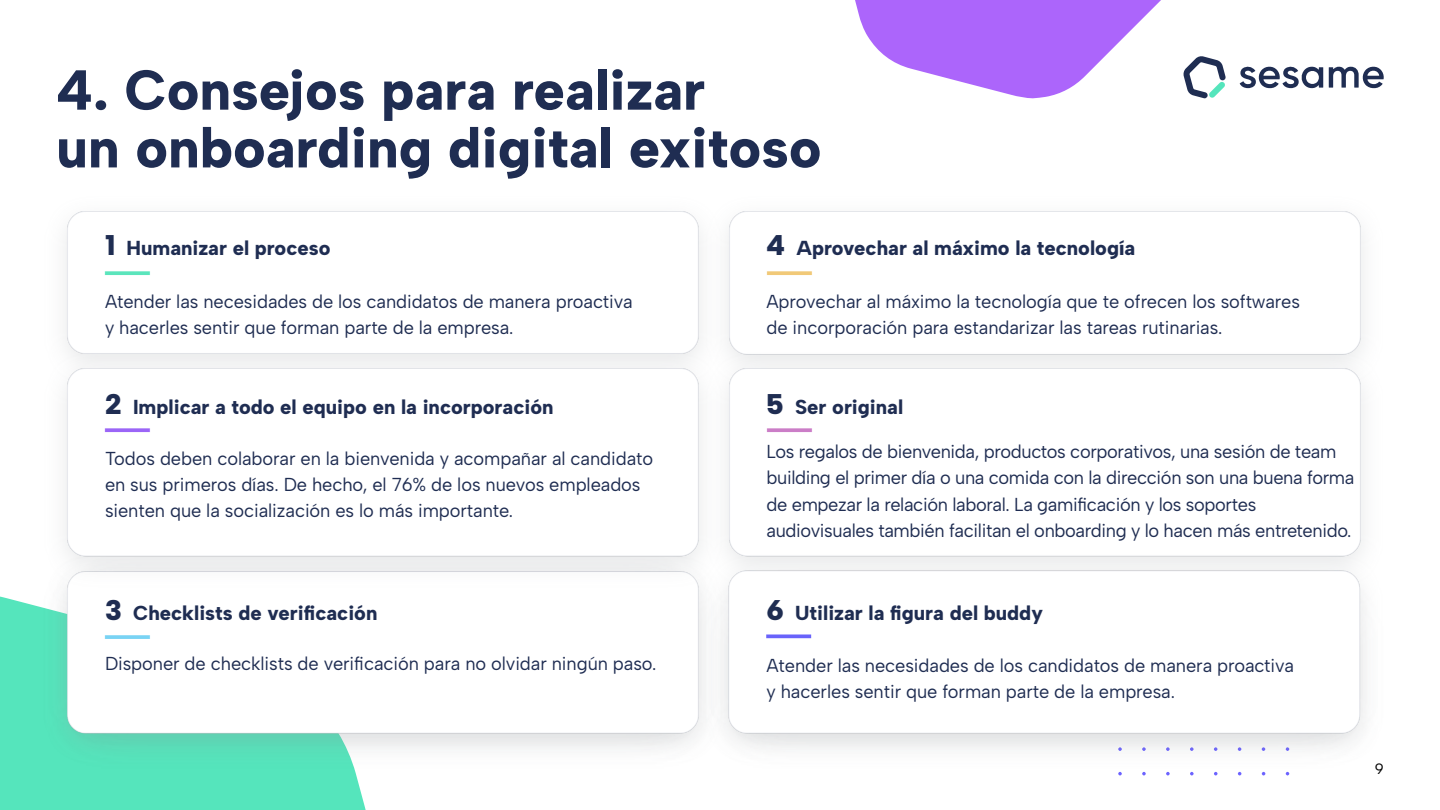
<style>
.page{position:relative;width:1440px;height:810px;background:#fff}
.page>*{position:absolute;margin:0;border:0;box-sizing:border-box;transform-origin:0 0}
.t1{font:56.25px/57.8px "Albert Sans";color:#1f2d52}
.t2{font:20.25px "Albert Sans";color:#1f2d52}
.t3{font:18.75px/26.2px "Albert Sans";letter-spacing:-.005em;color:#1f2d52}
.t4{font:15px "Albert Sans";color:#000}
.s1{font-size:28.5px}
</style>
<div class="page">
<div style="left:0;top:596px;width:366px;height:214px;background:#55e5bc"></div>
<svg style="left:1240px;top:66px;width:83px;height:22px"></svg>
<svg style="left:1329px;top:67px;width:55px;height:21px"></svg>
<svg style="left:855px;top:0;width:371px;height:98px"></svg>
<img style="left:22px;top:211px;width:1344px;height:581px">
<p class="t1" style="left:56px;top:61px;width:767px">4. Consejos para realizar<br>un onboarding digital exitoso</p>
<p class="t2" style="left:105px;top:236px;width:227px"><span class="s1">1</span> Humanizar el proceso</p>
<p class="t2" style="left:766px;top:236px;width:370px"><span class="s1">4</span> Aprovechar al máximo la tecnología</p>
<p class="t3" style="left:105px;top:288px;width:529px">Atender las necesidades de los candidatos de manera proactiva y hacerles sentir que forman parte de la empresa.</p>
<p class="t3" style="left:766px;top:288px;width:535px">Aprovechar al máximo la tecnología que te ofrecen los softwares de incorporación para estandarizar las tareas rutinarias.</p>
<p class="t2" style="left:105px;top:395px;width:450px"><span class="s1">2</span> Implicar a todo el equipo en la incorporación</p>
<p class="t2" style="left:766px;top:395px;width:138px"><span class="s1">5</span> Ser original</p>
<p class="t3" style="left:105px;top:445px;width:550px">Todos deben colaborar en la bienvenida y acompañar al candidato en sus primeros días. De hecho, el 76% de los nuevos empleados sienten que la socialización es lo más importante.</p>
<p class="t3" style="left:766px;top:439px;width:590px">Los regalos de bienvenida, productos corporativos, una sesión de team building el primer día o una comida con la dirección son una buena forma de empezar la relación laboral. La gamificación y los soportes</p>
<p class="t3" style="left:766px;top:517px;width:586px">audiovisuales también facilitan el onboarding y lo hacen más entretenido.</p>
<p class="t2" style="left:105px;top:600px;width:274px"><span class="s1">3</span> Checklists de verificación</p>
<p class="t2" style="left:766px;top:600px;width:278px"><span class="s1">6</span> Utilizar la figura del buddy</p>
<p class="t3" style="left:105px;top:651px;width:553px">Disponer de checklists de verificación para no olvidar ningún paso.</p>
<p class="t3" style="left:766px;top:652px;width:529px">Atender las necesidades de los candidatos de manera proactiva</p>
<p class="t3" style="left:766px;top:679px;width:410px">y hacerles sentir que forman parte de la empresa.</p>
<p class="t4" style="left:1375px;top:760px;width:10px">9</p>
</div>
